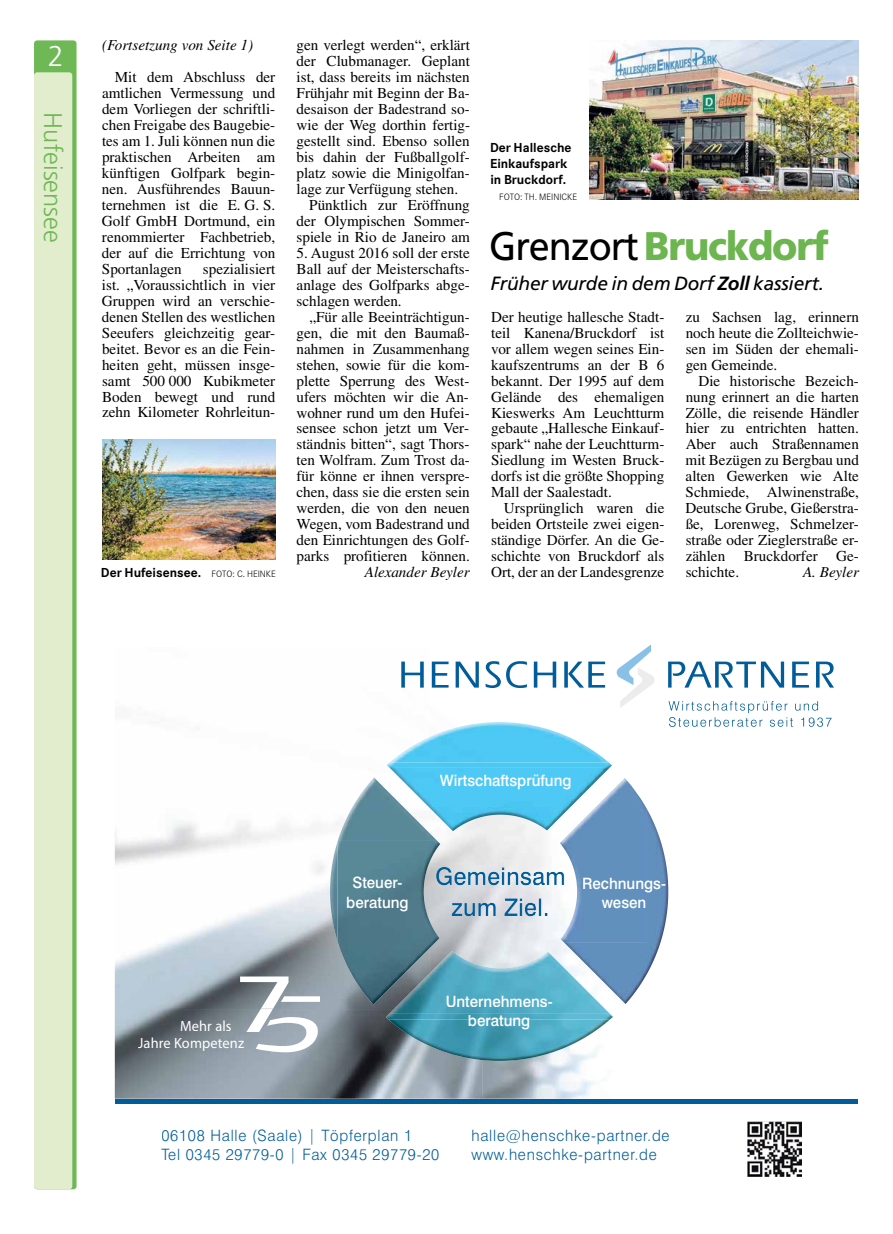
<style>
.page{position:relative;width:893px;height:1234px;background:#fff}
.page>*{position:absolute;margin:0;border:0;box-sizing:border-box;transform-origin:0 0}
.t1{font:900 39.9px "Frutiger";letter-spacing:-.03em;color:#6db550;scale:.95 1}
.t2{font:300 28.65px "Frutiger";color:#fff}
.t3{font:300 25.5px "Frutiger";color:#6eb955}
.t4{font:500 24.45px/31px "Swiss 721 BT";color:#005d9a;text-align:center}
.t5{font:italic 19.2px "Frutiger";letter-spacing:-.01em;color:#000}
.t6{font:300 15.6px/18.8px "Swiss 721 BT";letter-spacing:.05em;color:#005d9a}
.t7{font:500 15.6px/19.8px "Swiss 721 BT";color:#fff;text-align:center}
.t8{font:15.15px/15.9px "Times";color:#000;text-align:justify}
.t9{font:italic 15.15px "Times";color:#000}
.t10{font:14.85px/16.8px "Myriad Pro";letter-spacing:.01em;color:#fff}
.t11{font:700 13.5px/15.9px "Corporate S";color:#000}
.t12{font:300 9.6px "Corporate S";color:#000}
.s1{font-weight:300;font-size:9.6px}
.s2{font-weight:400;color:#000}
.s3{font-weight:700}
</style>
<div class="page">
<svg style="left:34px;top:40px;width:43px;height:1148px;fill:#6eb955"></svg>
<div style="left:34px;top:72px;width:38px;height:1116px;background:#e2edce;border-radius:3px"></div>
<img style="left:589px;top:40px;width:270px;height:160px">
<img style="left:102px;top:439px;width:173px;height:120px">
<img style="left:115px;top:820px;width:274px;height:188px">
<img style="left:534px;top:831px;width:1px;height:119px">
<img style="left:586px;top:1003px;width:41px;height:95px">
<img style="left:115px;top:1009px;width:366px;height:89px">
<img style="left:115px;top:1008px;width:274px;height:1px">
<img style="left:482px;top:1060px;width:53px;height:38px">
<img style="left:481px;top:1060px;width:1px;height:38px">
<svg style="left:401px;top:661px;width:204px;height:27px"></svg>
<svg style="left:668px;top:661px;width:166px;height:26px"></svg>
<svg style="left:616px;top:644px;width:38px;height:41px"></svg>
<svg style="left:668px;top:701px;width:163px;height:25px"></svg>
<img style="left:747px;top:1121px;width:54px;height:54px">
<svg style="left:240px;top:976px;width:80px;height:76px"></svg>
<img style="left:564px;top:809px;width:92px;height:194px">
<img style="left:639px;top:827px;width:29px;height:158px">
<img style="left:628px;top:985px;width:11px;height:16px">
<svg style="left:639px;top:985px;width:1px;height:18px"></svg>
<img style="left:560px;top:780px;width:87px;height:161px">
<div style="left:390px;top:737px;width:218px;height:25px;background:#4ec9f5"></div>
<img style="left:392px;top:737px;width:38px;height:23px">
<img style="left:430px;top:722px;width:138px;height:15px">
<img style="left:572px;top:738px;width:34px;height:22px">
<img style="left:389px;top:767px;width:221px;height:64px">
<img style="left:500px;top:814px;width:35px;height:8px">
<svg style="left:534px;top:822px;width:13px;height:8px"></svg>
<img style="left:387px;top:762px;width:225px;height:5px">
<img style="left:330px;top:777px;width:107px;height:114px">
<img style="left:330px;top:891px;width:7px;height:49px">
<img style="left:350px;top:971px;width:39px;height:33px">
<img style="left:350px;top:971px;width:20px;height:29px">
<img style="left:337px;top:840px;width:103px;height:110px">
<img style="left:337px;top:861px;width:93px;height:110px">
<img style="left:430px;top:843px;width:10px;height:94px">
<img style="left:429px;top:861px;width:1px;height:60px">
<img style="left:389px;top:950px;width:221px;height:63px">
<img style="left:500px;top:960px;width:34px;height:8px">
<img style="left:534px;top:951px;width:14px;height:9px">
<img style="left:389px;top:1019px;width:221px;height:41px">
<img style="left:545px;top:1036px;width:41px;height:18px">
<img style="left:588px;top:1019px;width:22px;height:16px">
<img style="left:389px;top:1019px;width:92px;height:40px">
<img style="left:482px;top:1056px;width:52px;height:4px">
<img style="left:386px;top:1013px;width:227px;height:6px">
<svg style="left:534px;top:872px;width:1px;height:13px"></svg>
<svg style="left:534px;top:903px;width:1px;height:12px"></svg>
<div style="left:115px;top:1098px;width:742px;height:5px;background:#005d9a"></div>
<h2 class="t2" style="left:48px;top:40px;width:17px">2</h2>
<h3 class="t3" style="left:67px;top:112px;width:132px;rotate:90deg">Hufeisensee</h3>
<p class="t9" style="left:102px;top:37px;width:153px">(Fortsetzung von Seite 1)</p>
<p class="t8" style="left:102px;top:69px;width:175px;text-indent:13px">Mit dem Abschluss der amtlichen Vermessung und dem Vorliegen der schriftli&shy;chen Freigabe des Baugebie&shy;tes am 1. Juli können nun die praktischen Arbeiten am künftigen Golfpark begin&shy;nen. Ausführendes Bauun&shy;ternehmen ist die E. G. S.<br>Golf GmbH Dortmund, ein renommierter Fachbetrieb, der auf die Errichtung von Sportanlagen</p>
<p class="t8" style="left:102px;top:261px;width:175px;text-indent:101px">spezialisiert ist. „Voraussichtlich in vier Gruppen wird an verschie&shy;denen Stellen des westlichen Seeufers gleichzeitig gear&shy;beitet. Bevor es an die Fein&shy;heiten geht, müssen insge&shy;samt 500 000 Kubikmeter Boden bewegt und rund zehn Kilometer Rohrleitun-</p>
<p class="t11" style="left:101px;top:565px;width:176px">Der Hufeisensee. <span class="s1">FOTO: C. HEINKE</span></p>
<p class="t8" style="left:297px;top:37px;width:175px">gen verlegt werden“, erklärt</p>
<p class="t8" style="left:297px;top:53px;width:175px">der Clubmanager. Geplant</p>
<p class="t8" style="left:297px;top:69px;width:175px">ist, dass bereits im nächsten</p>
<p class="t8" style="left:297px;top:85px;width:175px">Frühjahr mit Beginn der Ba-</p>
<p class="t8" style="left:297px;top:101px;width:175px">desaison der Badestrand so-</p>
<p class="t8" style="left:297px;top:117px;width:175px">wie der Weg dorthin fertig-</p>
<p class="t8" style="left:297px;top:133px;width:175px">gestellt sind. Ebenso sollen</p>
<p class="t8" style="left:296px;top:149px;width:175px">bis dahin der Fußballgolf-</p>
<p class="t8" style="left:296px;top:165px;width:175px">platz sowie die Minigolfan-</p>
<p class="t8" style="left:297px;top:181px;width:163px">lage zur Verfügung stehen.</p>
<p class="t8" style="left:309px;top:197px;width:162px">Pünktlich zur Eröffnung</p>
<p class="t8" style="left:296px;top:213px;width:175px">der Olympischen Sommer-</p>
<p class="t8" style="left:297px;top:229px;width:175px">spiele in Rio de Janeiro am</p>
<p class="t8" style="left:297px;top:245px;width:175px">5. August 2016 soll der erste Ball auf der Meisterschafts&shy;anlage des Golfparks abge&shy;schlagen werden.</p>
<p class="t8" style="left:296px;top:308px;width:175px;text-indent:13px">„Für alle Beeinträchtigun&shy;gen, die mit den Baumaß&shy;nahmen in Zusammenhang stehen, sowie für die kom&shy;plette Sperrung des West&shy;ufers möchten wir die An&shy;wohner rund um den Hufei&shy;sensee schon jetzt um Ver&shy;ständnis bitten“, sagt Thors&shy;ten Wolfram. Zum Trost da&shy;für könne er ihnen verspre&shy;chen, dass sie die ersten sein werden, die von den neuen Wegen, vom Badestrand und den Einrichtungen des Golf&shy;parks profitieren können.</p>
<p class="t9" style="left:365px;top:563px;width:106px">Alexander Beyler</p>
<p class="t11" style="left:490px;top:140px;width:83px">Der Hallesche<br>Einkaufspark in Bruckdorf.</p>
<p class="t12" style="left:499px;top:191px;width:80px">FOTO: TH. MEINICKE</p>
<h1 class="t1" style="left:489px;top:221px;width:359px"><span class="s2">Grenzort</span> Bruckdorf</h1>
<p class="t5" style="left:490px;top:272px;width:335px">Früher wurde in dem Dorf <span class="s3">Zoll</span> kassiert.</p>
<p class="t8" style="left:491px;top:308px;width:175px">Der heutige hallesche Stadt&shy;teil Kanena/Bruckdorf ist vor allem wegen seines Ein&shy;kaufszentrums an der B 6 bekannt. Der 1995 auf dem Gelände des ehemaligen Kieswerks Am Leuchtturm gebaute „Hallesche Einkauf&shy;spark“ nahe der Leuchtturm-Siedlung im Westen Bruck&shy;dorfs ist die größte Shopping Mall der Saalestadt.</p>
<p class="t8" style="left:491px;top:500px;width:175px;text-indent:13px">Ursprünglich waren die beiden Ortsteile zwei eigen&shy;ständige Dörfer. An die Ge&shy;schichte von Bruckdorf als Ort, der an der Landesgrenze</p>
<p class="t8" style="left:686px;top:308px;width:175px">zu Sachsen lag, erinnern noch heute die Zollteichwie&shy;sen im Süden der ehemali&shy;gen Gemeinde.</p>
<p class="t8" style="left:686px;top:372px;width:175px;text-indent:13px">Die historische Bezeich&shy;nung erinnert an die harten Zölle, die reisende Händler hier zu entrichten hatten.<br>Aber auch Straßennamen mit Bezügen zu Bergbau und alten Gewerken wie Alte Schmiede, Alwinenstraße, Deutsche Grube, Gießerstra&shy;ße, Lorenweg, Schmelzer&shy;straße oder Zieglerstraße er&shy;zählen Bruckdorfer Ge&shy;schichte.</p>
<p class="t9" style="left:803px;top:563px;width:57px">A. Beyler</p>
<p class="t7" style="left:440px;top:770px;width:133px">Wirtschaftsprüfung</p>
<p class="t10" style="left:138px;top:1016px;width:108px;text-indent:42px">Mehr als<br>Jahre Kompetenz</p>
<h3 class="t4" style="left:435px;top:860px;width:132px">Gemeinsam zum Ziel.</h3>
<p class="t7" style="left:346px;top:872px;width:64px">Steuer&shy;beratung</p>
<p class="t7" style="left:582px;top:872px;width:85px">Rechnungs&shy;wesen</p>
<p class="t7" style="left:446px;top:990px;width:108px">Unternehmens&shy;beratung</p>
<p class="t6" style="left:161px;top:1125px;width:279px">06108 Halle (Saale) | Töpferplan 1<br>Tel 0345 29779-0 | Fax 0345 29779-20</p>
<p class="t6" style="left:471px;top:1125px;width:200px">halle@henschke-partner.de www.henschke-partner.de</p>
</div>
